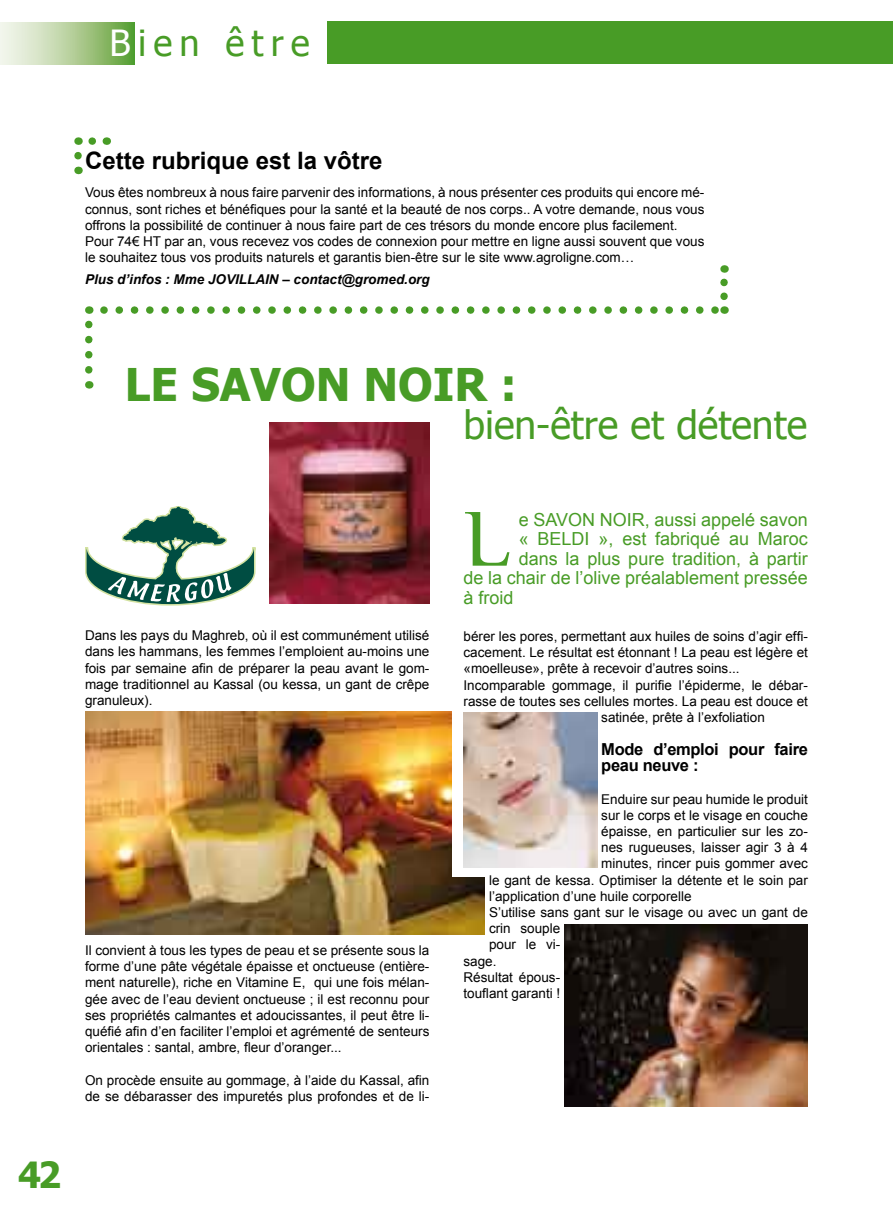
<style>
.page{position:relative;width:893px;height:1212px;background:#fff}
.page>*{position:absolute;margin:0;border:0;box-sizing:border-box;transform-origin:0 0}
.t1{font:81px "CM Tiempo";color:#489c26}
.t2{font:700 45px "Tahoma";color:#489c26}
.t3{font:39px "Tahoma";color:#489c26}
.t4{font:36px "Tahoma";letter-spacing:.2em;color:#489c26}
.t5{font:700 36px "Tahoma";color:#489c26}
.t6{font:700 24px "Arial";color:#000}
.t7{font:18px "Arial";color:#489c26}
.t8{font:700 16.5px/16.5px "Arial";letter-spacing:-.02em;color:#000}
.t9{font:13.5px/16.2px "Arial";color:#000;text-align:justify}
.t10{font:italic 700 13.5px "Arial";color:#000}
.s1{color:#fff}
</style>
<div class="page">
<svg style="left:0;top:22px;width:134px;height:42px;background:#b2cf9b"></svg>
<div style="left:327px;top:21px;width:566px;height:43px;background:#489c26"></div>
<img style="left:85px;top:712px;width:399px;height:222px">
<div style="left:453px;top:709px;width:35px;height:168px;background:#fff"></div>
<svg style="left:85px;top:506px;width:171px;height:100px"></svg>
<svg style="left:104px;top:306px;width:612px;height:8px"></svg>
<svg style="left:85px;top:306px;width:8px;height:64px"></svg>
<svg style="left:720px;top:265px;width:8px;height:31px"></svg>
<svg style="left:92px;top:137px;width:4px;height:8px"></svg>
<svg style="left:74px;top:137px;width:8px;height:19px"></svg>
<img style="left:564px;top:925px;width:244px;height:181px">
<img style="left:463px;top:712px;width:134px;height:155px">
<img style="left:269px;top:423px;width:160px;height:181px">
<h3 class="t4" style="left:109px;top:19px;width:202px"><span class="s1">B</span>ien être</h3>
<h3 class="t6" style="left:85px;top:145px;width:299px">Cette rubrique est la vôtre</h3>
<p class="t9" style="left:85px;top:185px;width:621px;text-align:left">Vous êtes nombreux à nous faire parvenir des informations, à nous présenter ces produits qui encore mé&shy;connus, sont riches et bénéfiques pour la santé et la beauté de nos corps.. A votre demande, nous vous offrons la possibilité de continuer à nous faire part de ces trésors du monde encore plus facilement.<br>Pour 74€ HT par an, vous recevez vos codes de connexion pour mettre en ligne aussi souvent que vous le souhaitez tous vos produits naturels et garantis bien-être sur le site www.agroligne.com…</p>
<p class="t10" style="left:85px;top:271px;width:346px">Plus d’infos : Mme JOVILLAIN – contact@gromed.org</p>
<h2 class="t2" style="left:125px;top:353px;width:394px">LE SAVON NOIR :</h2>
<h3 class="t3" style="left:463px;top:399px;width:345px">bien-être et détente</h3>
<p class="t9" style="left:85px;top:627px;width:346px">Dans les pays du Maghreb, où il est communément utilisé dans les hammans, les femmes l’emploient au-moins une fois par semaine afin de préparer la peau avant le gom&shy;mage traditionnel au Kassal (ou kessa, un gant de crêpe granuleux).</p>
<p class="t9" style="left:85px;top:942px;width:346px">Il convient à tous les types de peau et se présente sous la forme d’une pâte végétale épaisse et onctueuse (entière&shy;ment naturelle), riche en Vitamine E, qui une fois mélan&shy;gée avec de l’eau devient onctueuse ; il est reconnu pour ses propriétés calmantes et adoucissantes, il peut être li&shy;quéfié afin d’en faciliter l’emploi et agrémenté de senteurs orientales : santal, ambre, fleur d’oranger...</p>
<p class="t9" style="left:85px;top:1072px;width:346px">On procède ensuite au gommage, à l’aide du Kassal, afin de se débarasser des impuretés plus profondes et de li-</p>
<h3 class="t5" style="left:18px;top:1150px;width:45px">42</h3>
<h3 class="t5" style="left:20px;top:1151px;width:45px">50</h3>
<h1 class="t1" style="left:463px;top:494px;width:50px">L</h1>
<h3 class="t7" style="left:519px;top:507px;width:291px">e SAVON NOIR, aussi appelé savon</h3>
<h3 class="t7" style="left:519px;top:527px;width:291px">« BELDI », est fabriqué au Maroc</h3>
<h3 class="t7" style="left:519px;top:546px;width:291px">dans la plus pure tradition, à partir</h3>
<h3 class="t7" style="left:463px;top:566px;width:346px">de la chair de l’olive préalablement pressée</h3>
<h3 class="t7" style="left:463px;top:585px;width:52px">à froid</h3>
<p class="t9" style="left:463px;top:628px;width:346px">bérer les pores, permettant aux huiles de soins d’agir effi-</p>
<p class="t9" style="left:463px;top:644px;width:346px">cacement. Le résultat est étonnant ! La peau est légère et</p>
<p class="t9" style="left:463px;top:661px;width:278px">«moelleuse», prête à recevoir d’autres soins...</p>
<p class="t9" style="left:463px;top:677px;width:346px">Incomparable gommage, il purifie l’épiderme, le débar-</p>
<p class="t9" style="left:463px;top:693px;width:346px">rasse de toutes ses cellules mortes. La peau est douce et</p>
<p class="t9" style="left:601px;top:709px;width:165px">satinée, prête à l’exfoliation</p>
<p class="t8" style="left:601px;top:741px;width:208px">Mode d’emploi pour faire peau neuve :</p>
<p class="t9" style="left:601px;top:791px;width:208px">Enduire sur peau humide le produit</p>
<p class="t9" style="left:601px;top:807px;width:208px">sur le corps et le visage en couche</p>
<p class="t9" style="left:601px;top:823px;width:208px">épaisse, en particulier sur les zo-</p>
<p class="t9" style="left:601px;top:839px;width:208px">nes rugueuses, laisser agir 3 à 4</p>
<p class="t9" style="left:601px;top:856px;width:208px">minutes, rincer puis gommer avec</p>
<p class="t9" style="left:489px;top:872px;width:320px">le gant de kessa. Optimiser la détente et le soin par</p>
<p class="t9" style="left:489px;top:888px;width:204px">l’application d’une huile corporelle</p>
<p class="t9" style="left:489px;top:904px;width:320px">S’utilise sans gant sur le visage ou avec un gant de</p>
<p class="t9" style="left:489px;top:920px;width:73px">crin souple</p>
<p class="t9" style="left:489px;top:937px;width:73px">pour le vi-</p>
<p class="t9" style="left:463px;top:953px;width:35px">sage.</p>
<p class="t9" style="left:463px;top:969px;width:98px">Résultat épous-</p>
<p class="t9" style="left:463px;top:985px;width:98px">touflant garanti !</p>
</div>
